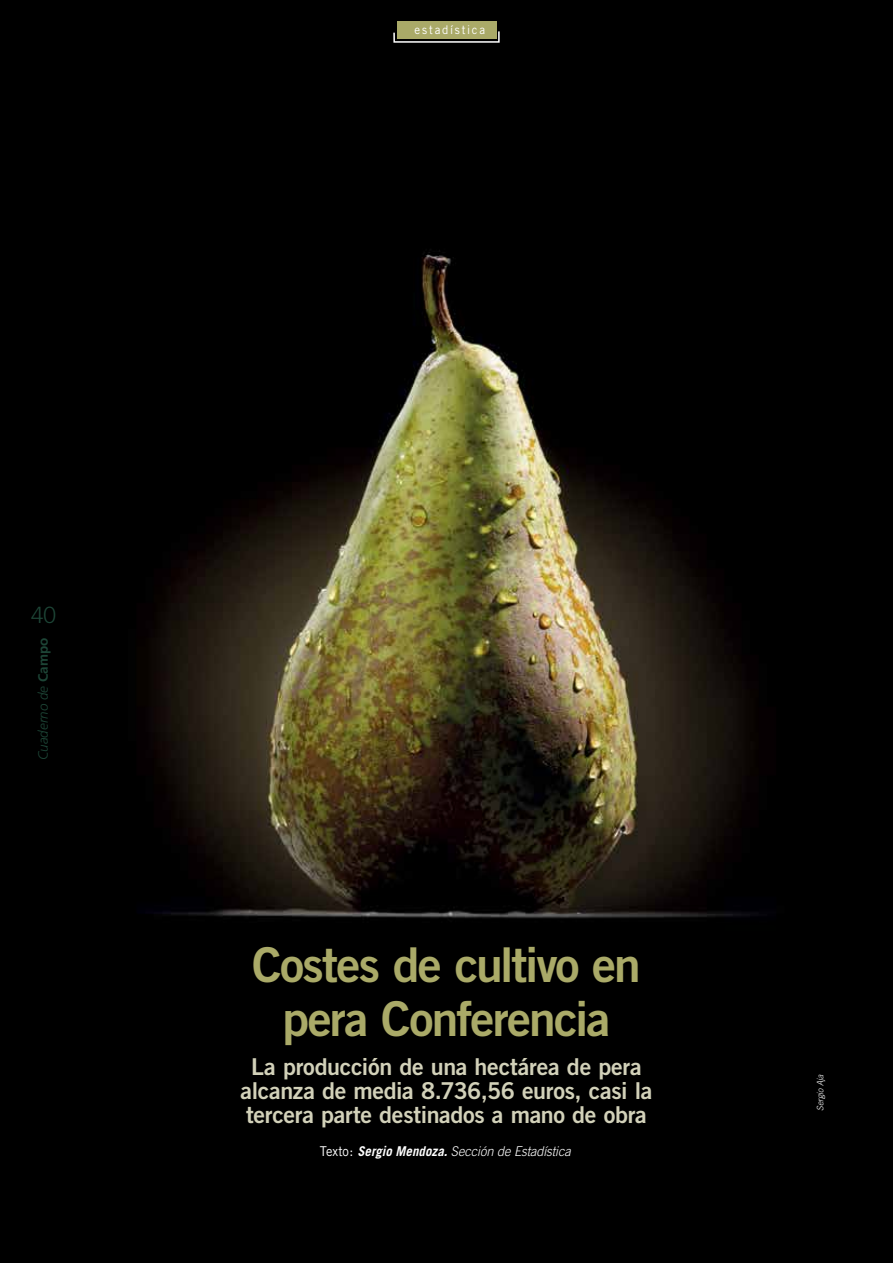
<style>
.page{position:relative;width:893px;height:1263px;background:#fff}
.page>*{position:absolute;margin:0;border:0;box-sizing:border-box;transform-origin:0 0}
.t1{font:48px/54px "Trade Gothic Bold Two";letter-spacing:-.04em;color:#aaaa68;text-align:center}
.t2{font:23.25px/24px "Trade Gothic Bold Two";letter-spacing:-.015em;color:#d2d1b9;text-align:center}
.t3{font:300 22.5px "Trade Gothic";color:#1d4536}
.t4{font:italic 300 13.5px "Trade Gothic";letter-spacing:-.005em;color:#fff;scale:.95 1}
.t5{font:italic 300 13.5px "Frutiger";color:#1d4536}
.t6{font:12px "Trade Gothic";letter-spacing:.16em;color:#fff;scale:.95 1}
.t7{font:italic 300 9px "Trade Gothic";color:#fff;scale:.95 1}
.s1{font-weight:700;font-style:normal}
.s2{font-weight:400;font-style:normal}
.s3{font-weight:700}
</style>
<div class="page">
<img style="left:0;top:0;width:893px;height:1263px">
<svg style="left:393px;top:30px;width:107px;height:13px"></svg>
<div style="left:397px;top:21px;width:99px;height:18px;background:#aaaa68"></div>
<hr style="left:0;top:628px;width:67px;height:1px;background:#000">
<p class="t6" style="left:414px;top:23px;width:76px">estadística</p>
<p class="t3" style="left:31px;top:601px;width:27px">40</p>
<p class="t5" style="left:35px;top:760px;width:124px;rotate:-90deg">Cuaderno de <span class="s1">Campo</span></p>
<h1 class="t1" style="left:252px;top:937px;width:390px">Costes de cultivo en pera Conferencia</h1>
<p class="t2" style="left:241px;top:1054px;width:413px">La producción de una hectárea de pera alcanza de media 8.736,56 euros, casi la tercera parte destinados a mano de obra</p>
<p class="t4" style="left:320px;top:1143px;width:266px"><span class="s2">Texto:</span> <span class="s3">Sergio Mendoza.</span> Sección de Estadística</p>
<p class="t7" style="left:815px;top:1111px;width:40px;rotate:-90deg">Sergio Aja</p>
</div>
